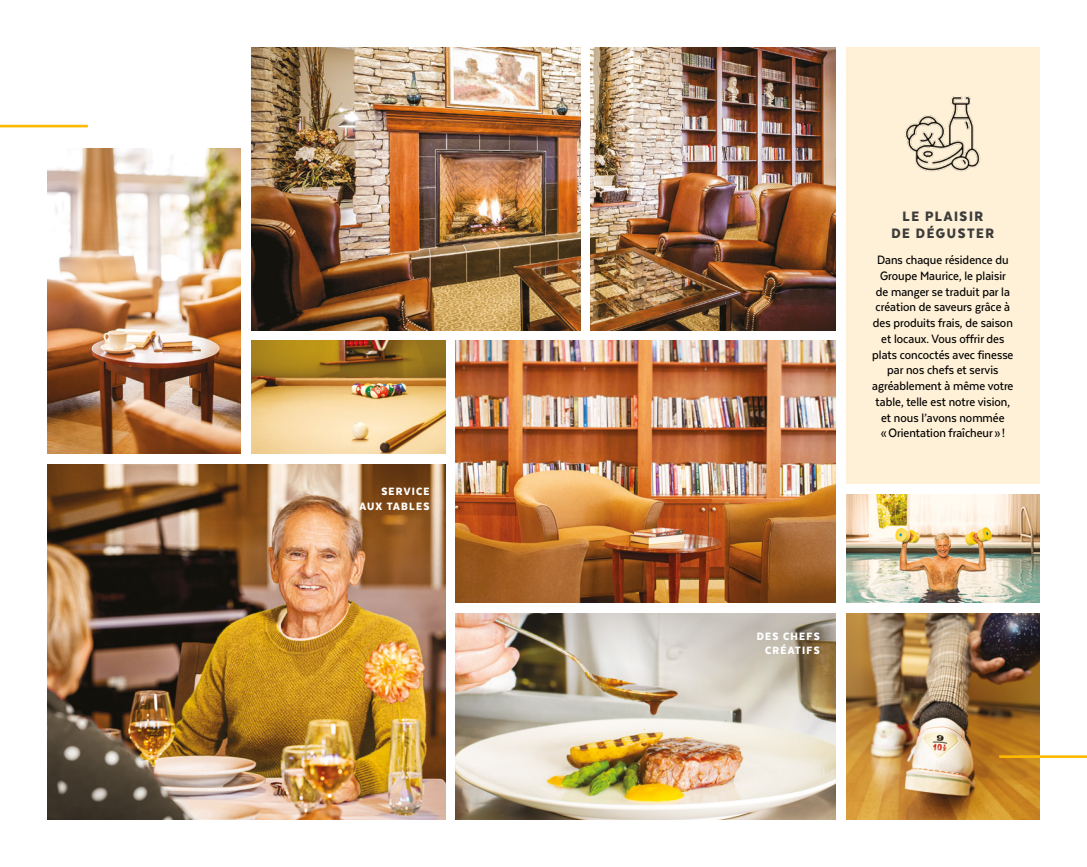
<style>
.page{position:relative;width:1087px;height:867px;background:#fff}
.page>*{position:absolute;margin:0;border:0;box-sizing:border-box;transform-origin:0 0}
.t1{font:900 15.75px/17.5px "Texta Narrow";letter-spacing:.1em;color:#3c3c3b;text-align:center}
.t2{font:500 14px/15.8px "Texta Narrow";color:#000;text-align:center}
.t3{font:900 12.25px/14.4px "Texta Narrow";letter-spacing:.1em;color:#fff;text-align:right}
</style>
<div class="page">
<div style="left:846px;top:47px;width:194px;height:436px;background:#fff1d7"></div>
<img style="left:905px;top:96px;width:75px;height:76px">
<img style="left:456px;top:340px;width:379px;height:262px">
<img style="left:251px;top:340px;width:194px;height:113px">
<img style="left:47px;top:148px;width:194px;height:305px">
<img style="left:251px;top:47px;width:329px;height:283px">
<img style="left:591px;top:47px;width:244px;height:283px">
<img style="left:846px;top:494px;width:194px;height:108px">
<img style="left:47px;top:464px;width:398px;height:355px">
<img style="left:846px;top:613px;width:194px;height:206px">
<img style="left:456px;top:613px;width:379px;height:206px">
<hr style="left:999px;top:755px;width:88px;height:2px;background:#fbba00">
<hr style="left:0;top:125px;width:88px;height:2px;background:#fbba00">
<p class="t3" style="left:359px;top:484px;width:72px">SERVICE<br>AUX TABLES</p>
<p class="t1" style="left:891px;top:207px;width:104px">LE PLAISIR<br>DE DÉGUSTER</p>
<p class="t2" style="left:872px;top:252px;width:143px">Dans chaque résidence du<br>Groupe Maurice, le plaisir de manger se traduit par la création de saveurs grâce à des produits frais, de saison et locaux. Vous offrir des plats concoctés avec finesse par nos chefs et servis agréablement à même votre table, telle est notre vision, et nous l’avons nommée «Orientation fraîcheur» !</p>
<p class="t3" style="left:757px;top:628px;width:64px">DES CHEFS<br>CRÉATIFS</p>
</div>
